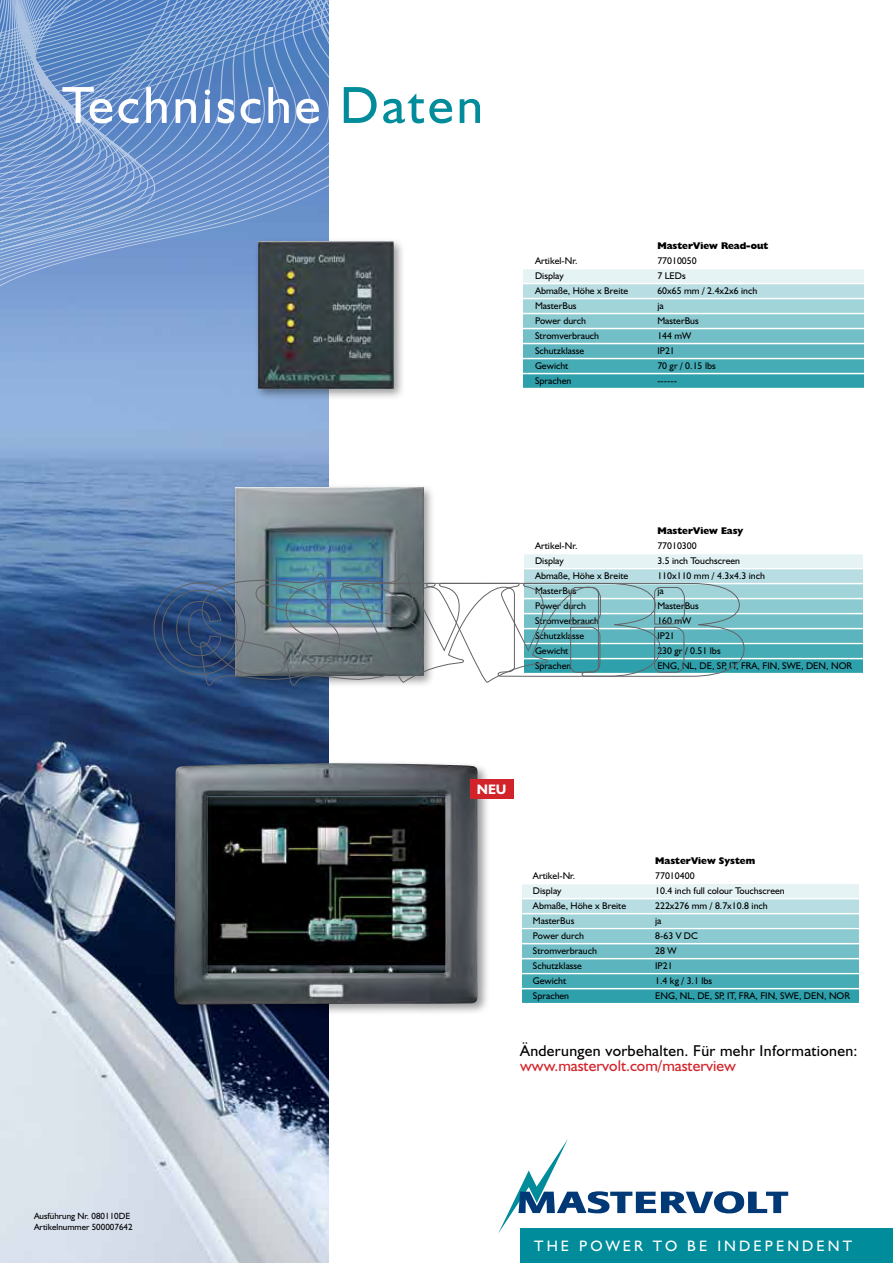
<style>
.page{position:relative;width:893px;height:1263px;background:#fff}
.page>*{position:absolute;margin:0;border:0;box-sizing:border-box;transform-origin:0 0}
.t1{font:52.5px "Humanist 521 BT";letter-spacing:.06em;color:#fff}
.t2{font:15.75px "Humanist 521 BT";letter-spacing:.02em;color:#000}
.t3{font:15.75px "Humanist 521 BT";color:#d2232a}
.t4{font:15.3px "Humanist 521 BT";letter-spacing:.2em;color:#fff}
.t5{font:700 13.8px "Humanist 521 BT";color:#fff}
.t6{font:9.75px "Humanist 521 BT";color:#000}
.t7{font:800 9.75px "Humanist 521 BT";color:#000}
.t8{font:9px/10.8px "Humanist 521 BT";color:#000}
.s1{color:#008c9a}
</style>
<div class="page">
<img style="left:0;top:367px;width:329px;height:896px">
<svg style="left:0;top:0;width:329px;height:367px;background:#7398ce"></svg>
<svg style="left:498px;top:1139px;width:290px;height:94px"></svg>
<div style="left:254px;top:237px;width:152px;height:164px;background:#000;opacity:.4"></div>
<img style="left:258px;top:241px;width:135px;height:148px">
<div style="left:231px;top:483px;width:205px;height:205px;background:#000;opacity:.4"></div>
<img style="left:235px;top:487px;width:188px;height:86px">
<div style="left:170px;top:759px;width:320px;height:257px;background:#000;opacity:.4"></div>
<img style="left:174px;top:763px;width:304px;height:241px">
<div style="left:470px;top:779px;width:43px;height:20px;background:#d2232a"></div>
<div style="left:520px;top:1229px;width:373px;height:34px;background:#008c9a"></div>
<div style="left:523px;top:269px;width:341px;height:119px;background:#e6f3f5"></div>
<svg style="left:523px;top:374px;width:341px;height:14px;background:#35a3ae"></svg>
<svg style="left:523px;top:299px;width:341px;height:14px;background:#a4d5da"></svg>
<svg style="left:523px;top:284px;width:341px;height:14px;background:#badfe3"></svg>
<svg style="left:523px;top:314px;width:341px;height:14px;background:#8ecbd1"></svg>
<svg style="left:523px;top:329px;width:341px;height:14px;background:#77c1c8"></svg>
<svg style="left:523px;top:344px;width:341px;height:14px;background:#61b7c0"></svg>
<svg style="left:523px;top:359px;width:341px;height:14px;background:#4badb7"></svg>
<hr style="left:522px;top:283px;width:344px;height:1px;background:#fff">
<hr style="left:522px;top:298px;width:344px;height:1px;background:#fff">
<hr style="left:522px;top:313px;width:344px;height:1px;background:#fff">
<hr style="left:522px;top:328px;width:344px;height:1px;background:#fff">
<hr style="left:522px;top:343px;width:344px;height:1px;background:#fff">
<hr style="left:522px;top:358px;width:344px;height:1px;background:#fff">
<hr style="left:522px;top:373px;width:344px;height:1px;background:#fff">
<div style="left:524px;top:554px;width:338px;height:120px;background:#e6f3f5"></div>
<svg style="left:745px;top:659px;width:117px;height:14px;background:#35a3ae"></svg>
<svg style="left:745px;top:584px;width:117px;height:14px;background:#a4d5da"></svg>
<div style="left:524px;top:569px;width:338px;height:15px;background:#b8dee3"></div>
<svg style="left:745px;top:599px;width:117px;height:14px;background:#8ecbd1"></svg>
<svg style="left:745px;top:614px;width:117px;height:14px;background:#77c1c8"></svg>
<svg style="left:745px;top:629px;width:117px;height:14px;background:#61b7c0"></svg>
<svg style="left:745px;top:644px;width:117px;height:14px;background:#49adb6"></svg>
<hr style="left:522px;top:568px;width:341px;height:1px;background:#fff">
<hr style="left:522px;top:583px;width:341px;height:1px;background:#fff">
<hr style="left:522px;top:598px;width:341px;height:1px;background:#fff">
<hr style="left:522px;top:613px;width:341px;height:1px;background:#fff">
<hr style="left:522px;top:628px;width:341px;height:1px;background:#fff">
<hr style="left:522px;top:643px;width:341px;height:1px;background:#fff">
<hr style="left:522px;top:658px;width:341px;height:1px;background:#fff">
<hr style="left:522px;top:673px;width:341px;height:1px;background:#fff">
<div style="left:522px;top:884px;width:337px;height:119px;background:#e6f3f5"></div>
<div style="left:522px;top:988px;width:337px;height:16px;background:linear-gradient(to right,#30a1ad,#30a1ad)"></div>
<div style="left:522px;top:914px;width:337px;height:15px;background:#a1d4d9"></div>
<div style="left:522px;top:899px;width:337px;height:15px;background:#b8dee3"></div>
<div style="left:522px;top:929px;width:337px;height:15px;background:#8acad0"></div>
<div style="left:522px;top:944px;width:337px;height:15px;background:#73bfc7"></div>
<div style="left:522px;top:959px;width:337px;height:15px;background:#5cb5be"></div>
<div style="left:522px;top:974px;width:337px;height:15px;background:#45abb5"></div>
<hr style="left:520px;top:898px;width:341px;height:1px;background:#fff">
<hr style="left:520px;top:913px;width:341px;height:1px;background:#fff">
<hr style="left:520px;top:928px;width:341px;height:1px;background:#fff">
<hr style="left:520px;top:943px;width:341px;height:1px;background:#fff">
<hr style="left:520px;top:958px;width:341px;height:1px;background:#fff">
<hr style="left:520px;top:973px;width:341px;height:1px;background:#fff">
<hr style="left:520px;top:988px;width:341px;height:1px;background:#fff">
<hr style="left:520px;top:1003px;width:341px;height:1px;background:#fff">
<svg style="left:661px;top:583px;width:84px;height:94px;background:#79bdc4"></svg>
<svg style="left:154px;top:582px;width:35px;height:93px;background:#2c4b79"></svg>
<svg style="left:189px;top:573px;width:472px;height:115px"></svg>
<h1 class="t1" style="left:62px;top:73px;width:422px">Technische <span class="s1">Daten</span></h1>
<p class="t7" style="left:657px;top:240px;width:113px">MasterView Read-out</p>
<p class="t6" style="left:535px;top:255px;width:44px">Artikel-Nr.</p>
<p class="t6" style="left:657px;top:255px;width:41px">77010050</p>
<p class="t6" style="left:535px;top:270px;width:30px">Display</p>
<p class="t6" style="left:657px;top:270px;width:30px">7 LEDs</p>
<p class="t6" style="left:535px;top:285px;width:95px">Abmaße, Höhe x Breite</p>
<p class="t6" style="left:657px;top:285px;width:101px">60x65 mm / 2.4x2x6 inch</p>
<p class="t6" style="left:535px;top:300px;width:43px">MasterBus</p>
<p class="t6" style="left:657px;top:300px;width:8px">ja</p>
<p class="t6" style="left:535px;top:315px;width:53px">Power durch</p>
<p class="t6" style="left:657px;top:315px;width:43px">MasterBus</p>
<p class="t6" style="left:535px;top:330px;width:65px">Stromverbrauch</p>
<p class="t6" style="left:657px;top:330px;width:36px">144 mW</p>
<p class="t6" style="left:535px;top:345px;width:51px">Schutzklasse</p>
<p class="t6" style="left:657px;top:345px;width:19px">IP21</p>
<p class="t6" style="left:535px;top:360px;width:35px">Gewicht</p>
<p class="t6" style="left:657px;top:360px;width:60px">70 gr / 0.15 lbs</p>
<p class="t6" style="left:535px;top:375px;width:38px">Sprachen</p>
<p class="t6" style="left:657px;top:375px;width:21px">------</p>
<p class="t8" style="left:34px;top:1210px;width:100px">Ausführung Nr. 080110DE<br>Artikelnummer 500007642</p>
<p class="t7" style="left:657px;top:525px;width:87px">MasterView Easy</p>
<p class="t6" style="left:535px;top:540px;width:44px">Artikel-Nr.</p>
<p class="t6" style="left:657px;top:540px;width:41px">77010300</p>
<p class="t6" style="left:535px;top:555px;width:30px">Display</p>
<p class="t6" style="left:657px;top:555px;width:84px">3.5 inch Touchscreen</p>
<p class="t6" style="left:535px;top:570px;width:95px">Abmaße, Höhe x Breite</p>
<p class="t6" style="left:657px;top:570px;width:109px">110x110 mm / 4.3x4.3 inch</p>
<p class="t6" style="left:535px;top:585px;width:43px">MasterBus</p>
<p class="t6" style="left:657px;top:585px;width:8px">ja</p>
<p class="t6" style="left:535px;top:600px;width:53px">Power durch</p>
<p class="t6" style="left:657px;top:600px;width:43px">MasterBus</p>
<p class="t6" style="left:535px;top:615px;width:65px">Stromverbrauch</p>
<p class="t6" style="left:657px;top:615px;width:36px">160 mW</p>
<p class="t6" style="left:535px;top:630px;width:51px">Schutzklasse</p>
<p class="t6" style="left:657px;top:630px;width:19px">IP21</p>
<p class="t6" style="left:535px;top:645px;width:35px">Gewicht</p>
<p class="t6" style="left:657px;top:645px;width:65px">230 gr / 0.51 lbs</p>
<p class="t6" style="left:535px;top:660px;width:38px">Sprachen</p>
<p class="t6" style="left:657px;top:660px;width:196px">ENG, NL, DE, SP, IT, FRA, FIN, SWE, DEN, NOR</p>
<h3 class="t5" style="left:477px;top:781px;width:31px">NEU</h3>
<p class="t7" style="left:655px;top:855px;width:101px">MasterView System</p>
<p class="t6" style="left:533px;top:870px;width:44px">Artikel-Nr.</p>
<p class="t6" style="left:655px;top:870px;width:41px">77010400</p>
<p class="t6" style="left:533px;top:885px;width:30px">Display</p>
<p class="t6" style="left:655px;top:885px;width:131px">10.4 inch full colour Touchscreen</p>
<p class="t6" style="left:533px;top:900px;width:95px">Abmaße, Höhe x Breite</p>
<p class="t6" style="left:655px;top:900px;width:114px">222x276 mm / 8.7x10.8 inch</p>
<p class="t6" style="left:533px;top:915px;width:43px">MasterBus</p>
<p class="t6" style="left:655px;top:915px;width:8px">ja</p>
<p class="t6" style="left:533px;top:930px;width:53px">Power durch</p>
<p class="t6" style="left:655px;top:930px;width:44px">8-63 V DC</p>
<p class="t6" style="left:533px;top:945px;width:65px">Stromverbrauch</p>
<p class="t6" style="left:655px;top:945px;width:23px">28 W</p>
<p class="t6" style="left:533px;top:960px;width:51px">Schutzklasse</p>
<p class="t6" style="left:655px;top:960px;width:19px">IP21</p>
<p class="t6" style="left:533px;top:975px;width:35px">Gewicht</p>
<p class="t6" style="left:655px;top:975px;width:59px">1.4 kg / 3.1 lbs</p>
<p class="t6" style="left:533px;top:990px;width:38px">Sprachen</p>
<p class="t6" style="left:655px;top:990px;width:196px">ENG, NL, DE, SP, IT, FRA, FIN, SWE, DEN, NOR</p>
<h2 class="t2" style="left:520px;top:1041px;width:339px">Änderungen vorbehalten. Für mehr Informationen:</h2>
<h2 class="t3" style="left:520px;top:1056px;width:217px">www.mastervolt.com/masterview</h2>
<h3 class="t4" style="left:534px;top:1236px;width:319px">THE POWER TO BE INDEPENDENT</h3>
</div>
